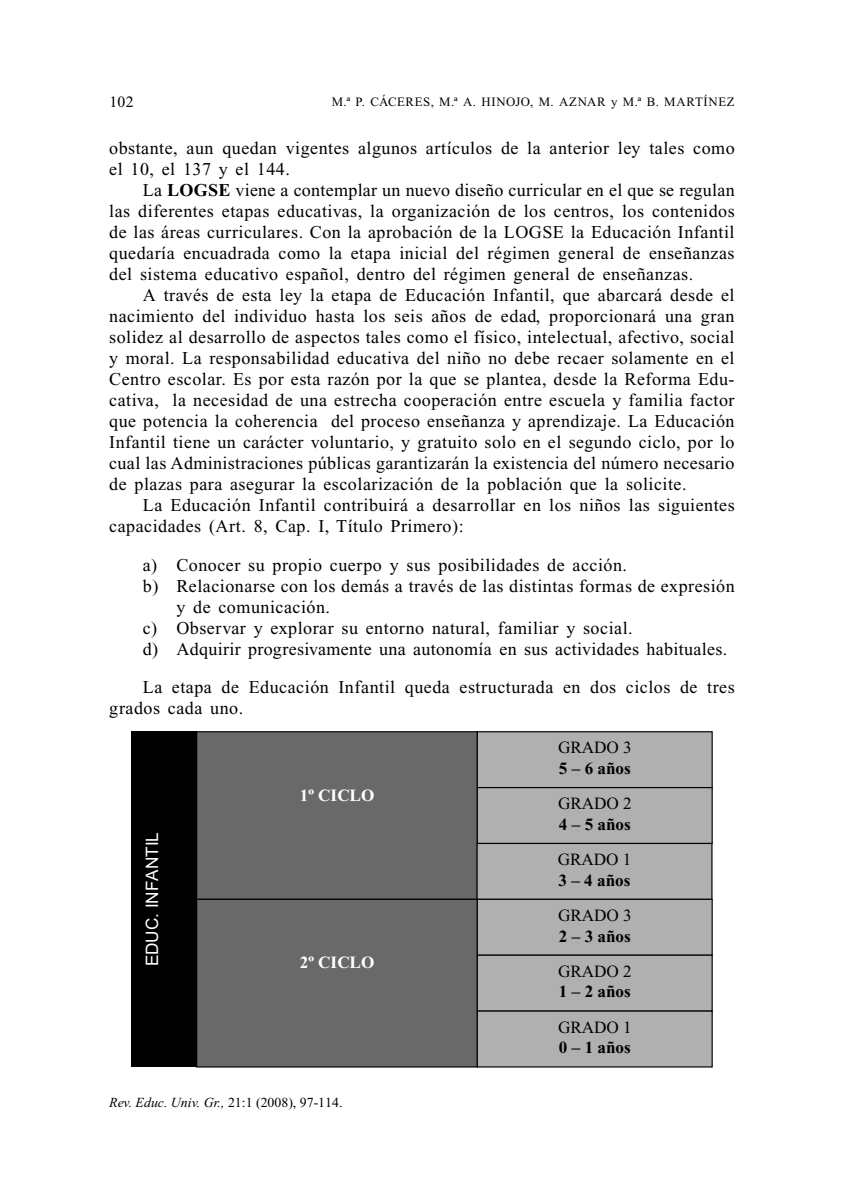
<style>
.page{position:relative;width:844px;height:1191px;background:#fff}
.page>*{position:absolute;margin:0;border:0;box-sizing:border-box;transform-origin:0 0}
.t1{font:18.03px/21px "Times New Roman";letter-spacing:.025em;color:#000}
.t2{font:700 17.15px "Times New Roman";color:#000}
.t3{font:17.15px "Times New Roman";letter-spacing:-.005em;color:#000}
.t4{font:700 17.15px "Times New Roman";letter-spacing:-.005em;color:#fff}
.t5{font:17.15px "Arial";color:#fff}
.t6{font:15.75px "Times New Roman";color:#000}
.t7{font:italic 13.83px "Times New Roman";color:#000}
.t8{font:12.78px "Times New Roman";letter-spacing:.045em;color:#000}
.s1{font-weight:700}
.s2{font-style:normal}
</style>
<div class="page">
<div style="left:197px;top:731px;width:280px;height:168px;background:#696969"></div>
<div style="left:197px;top:899px;width:280px;height:168px;background:#696969"></div>
<div style="left:196px;top:898px;width:282px;height:169px;border:1px solid #000"></div>
<div style="left:131px;top:731px;width:66px;height:336px;background:#000"></div>
<div style="left:477px;top:731px;width:235px;height:56px;background:#b0b0b0"></div>
<div style="left:476px;top:731px;width:236px;height:57px;border:1px solid #000"></div>
<div style="left:477px;top:787px;width:235px;height:56px;background:#b0b0b0"></div>
<div style="left:476px;top:787px;width:236px;height:57px;border:1px solid #000"></div>
<div style="left:477px;top:843px;width:234px;height:56px;background:#b0b0b0"></div>
<div style="left:476px;top:843px;width:236px;height:57px;border:1px solid #000"></div>
<div style="left:477px;top:899px;width:235px;height:56px;background:#b0b0b0"></div>
<div style="left:476px;top:898px;width:236px;height:57px;border:1px solid #000"></div>
<div style="left:477px;top:955px;width:235px;height:56px;background:#b0b0b0"></div>
<div style="left:476px;top:954px;width:236px;height:57px;border:1px solid #000"></div>
<div style="left:477px;top:1011px;width:235px;height:56px;background:#b0b0b0"></div>
<div style="left:476px;top:1010px;width:236px;height:57px;border:1px solid #000"></div>
<p class="t6" style="left:109px;top:96px;width:26px">102</p>
<p class="t8" style="left:332px;top:97px;width:404px">M.ª P. CÁCERES, M.ª A. HINOJO, M. AZNAR y M.ª B. MARTÍNEZ</p>
<p class="t1" style="left:109px;top:139px;width:627px">obstante, aun quedan vigentes algunos artículos de la anterior ley tales como el 10, el 137 y el 144.</p>
<p class="t1" style="left:109px;top:181px;width:627px;text-align:justify;text-indent:34px">La <span class="s1">LOGSE</span> viene a contemplar un nuevo diseño curricular en el que se regulan las diferentes etapas educativas, la organización de los centros, los contenidos de las áreas curriculares. Con la aprobación de la LOGSE la Educación Infantil quedaría encuadrada como la etapa inicial del régimen general de enseñanzas del sistema educativo español, dentro del régimen general de enseñanzas.</p>
<p class="t1" style="left:109px;top:286px;width:626px;text-align:justify;text-indent:34px">A través de esta ley la etapa de Educación Infantil, que abarcará desde el nacimiento del individuo hasta los seis años de edad, proporcionará una gran solidez al desarrollo de aspectos tales como el físico, intelectual, afectivo, social y moral. La responsabilidad educativa del niño no debe recaer solamente en el Centro escolar. Es por esta razón por la que se plantea, desde la Reforma Edu&shy;cativa, la necesidad de una estrecha cooperación entre escuela y familia factor que potencia la coherencia del proceso enseñanza y aprendizaje. La Educación Infantil tiene un carácter voluntario, y gratuito solo en el segundo ciclo, por lo cual las Administraciones públicas garantizarán la existencia del número necesario de plazas para asegurar la escolarización de la población que la solicite.</p>
<p class="t1" style="left:109px;top:496px;width:627px;text-indent:34px">La Educación Infantil contribuirá a desarrollar en los niños las siguientes capacidades (Art. 8, Cap. I, Título Primero):</p>
<p class="t1" style="left:143px;top:556px;width:485px">a) Conocer su propio cuerpo y sus posibilidades de acción.</p>
<p class="t1" style="left:143px;top:577px;width:593px">b) Relacionarse con los demás a través de las distintas formas de expresión</p>
<p class="t1" style="left:176px;top:598px;width:155px">y de comunicación.</p>
<p class="t1" style="left:143px;top:619px;width:491px">c) Observar y explorar su entorno natural, familiar y social.</p>
<p class="t1" style="left:143px;top:640px;width:585px">d) Adquirir progresivamente una autonomía en sus actividades habituales.</p>
<p class="t1" style="left:109px;top:678px;width:627px;text-indent:34px">La etapa de Educación Infantil queda estructurada en dos ciclos de tres grados cada uno.</p>
<p class="t5" style="left:146px;top:966px;width:136px;rotate:-90deg">EDUC. INFANTIL</p>
<p class="t4" style="left:300px;top:789px;width:76px">1º CICLO</p>
<p class="t4" style="left:300px;top:956px;width:76px">2º CICLO</p>
<p class="t7" style="left:109px;top:1097px;width:235px">Rev. Educ. Univ. Gr., <span class="s2">21:1 (2008), 97-114.</span></p>
<p class="t3" style="left:558px;top:742px;width:75px">GRADO 3</p>
<p class="t2" style="left:558px;top:762px;width:73px">5 – 6 años</p>
<p class="t3" style="left:558px;top:797px;width:75px">GRADO 2</p>
<p class="t2" style="left:558px;top:818px;width:73px">4 – 5 años</p>
<p class="t3" style="left:557px;top:853px;width:75px">GRADO 1</p>
<p class="t2" style="left:558px;top:874px;width:73px">3 – 4 años</p>
<p class="t3" style="left:558px;top:909px;width:75px">GRADO 3</p>
<p class="t2" style="left:558px;top:930px;width:73px">2 – 3 años</p>
<p class="t3" style="left:558px;top:965px;width:75px">GRADO 2</p>
<p class="t2" style="left:558px;top:985px;width:73px">1 – 2 años</p>
<p class="t3" style="left:558px;top:1021px;width:75px">GRADO 1</p>
<p class="t2" style="left:558px;top:1041px;width:73px">0 – 1 años</p>
</div>
